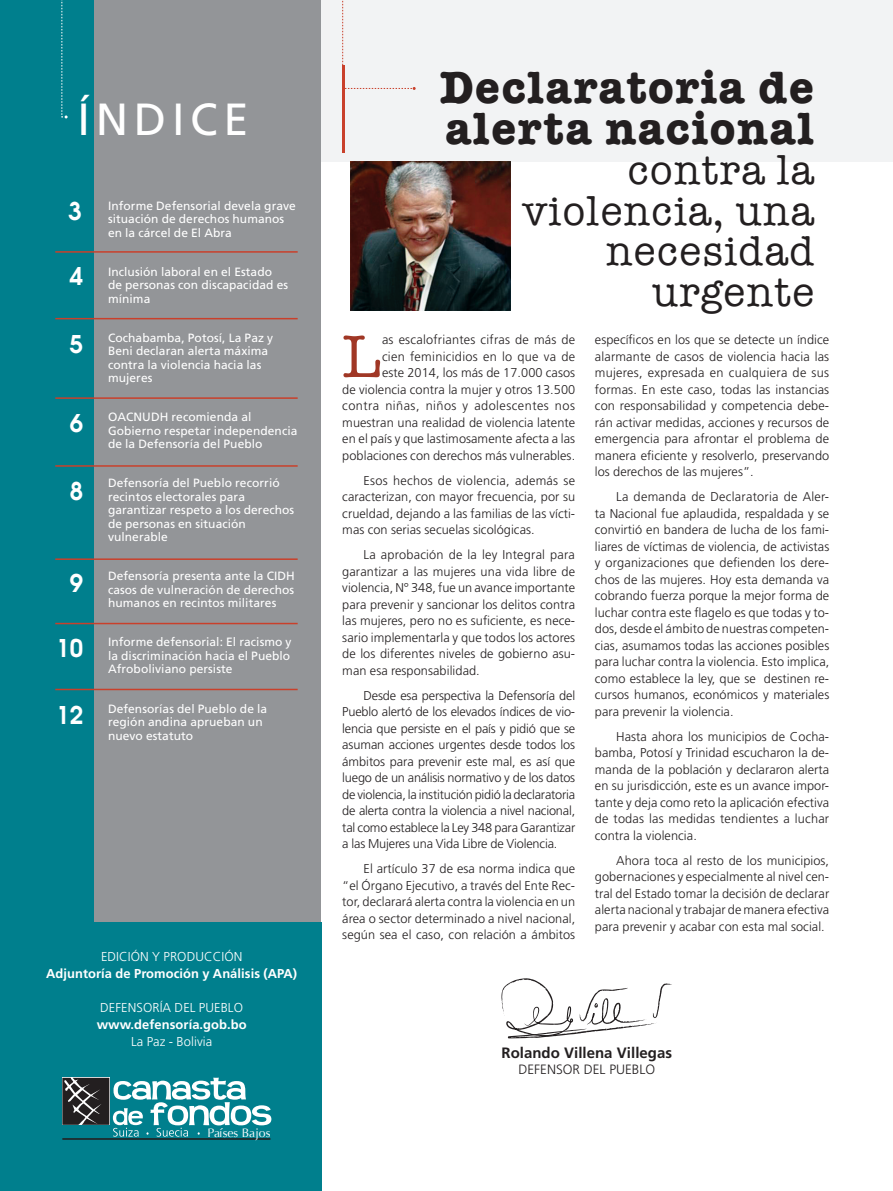
<style>
.page{position:relative;width:893px;height:1191px;background:#fff}
.page>*{position:absolute;margin:0;border:0;box-sizing:border-box;transform-origin:0 0}
.Texto_A{font:61.8px "American Typewriter";color:#a03725}
.TITULO{font:700 46.5px/40.5px "American Typewriter";letter-spacing:.035em;color:#231f20}
.TEXTO_B{font:45px "Frutiger LT Std";letter-spacing:.125em;color:#fff}
.TITULO-2{font:42px/40.5px "American Typewriter";letter-spacing:.035em;color:#231f20;text-align:right}
.TEXTO_B-2{font:700 24px "Avian";color:#fff}
.texto_A_primera{font:700 15px "Frutiger LT Std";color:#231f20}
.texto_A_primera-2{font:300 13.5px "Frutiger LT Std";color:#231f20}
.TEXTO_B-3{font:700 12.9px "Frutiger LT Std";letter-spacing:.005em;color:#fff}
.TEXTO_B-4{font:300 12.9px "Frutiger LT Std";letter-spacing:.005em;color:#fff}
.PARRAFO_1{font:300 12.75px/16.5px "Frutiger";letter-spacing:.005em;color:#231f20;text-align:justify}
.Texto_A-2{font:300 12.75px/16.5px "Frutiger";letter-spacing:.005em;color:#231f20;text-align:right}
.t1{font:12.3px "Optima";color:#fff}
.INDICE_1{font:12px/13.5px "Frutiger LT Std";letter-spacing:.005em;color:#fff}
</style>
<div class="page">
<div style="left:94px;top:0;width:227px;height:948px;background:#939598"></div>
<div style="left:0;top:0;width:94px;height:948px;background:#007f8d"></div>
<div style="left:0;top:922px;width:321px;height:269px;background:#007f8d"></div>
<div style="left:321px;top:0;width:572px;height:161px;background:#f2f3f4"></div>
<hr style="left:55px;top:623px;width:243px;height:1px;background:#c9402b">
<hr style="left:55px;top:558px;width:243px;height:2px;background:#c9402b">
<hr style="left:55px;top:465px;width:243px;height:2px;background:#c9402b">
<hr style="left:55px;top:397px;width:243px;height:2px;background:#c9402b">
<hr style="left:55px;top:318px;width:243px;height:1px;background:#c9402b">
<hr style="left:55px;top:251px;width:243px;height:2px;background:#c9402b">
<img style="left:351px;top:161px;width:159px;height:150px">
<hr style="left:55px;top:688px;width:243px;height:2px;background:#c9402b">
<svg style="left:501px;top:978px;width:171px;height:60px"></svg>
<hr style="left:342px;top:65px;width:2px;height:88px;background:#c9402b">
<svg style="left:61px;top:0;width:7px;height:118px"></svg>
<svg style="left:342px;top:0;width:74px;height:90px"></svg>
<hr style="left:62px;top:1138px;width:208px;height:1px;background:#231f20">
<svg style="left:62px;top:1077px;width:209px;height:59px"></svg>
<p class="TEXTO_B" style="left:78px;top:93px;width:172px">ÍNDICE</p>
<p class="TEXTO_B-2" style="left:68px;top:196px;width:15px">3</p>
<p class="TEXTO_B-2" style="left:70px;top:260px;width:15px">4</p>
<p class="TEXTO_B-2" style="left:70px;top:329px;width:15px">5</p>
<p class="TEXTO_B-2" style="left:70px;top:407px;width:15px">6</p>
<p class="TEXTO_B-2" style="left:70px;top:475px;width:15px">8</p>
<p class="TEXTO_B-2" style="left:70px;top:568px;width:15px">9</p>
<p class="TEXTO_B-2" style="left:56px;top:632px;width:29px">10</p>
<p class="TEXTO_B-2" style="left:56px;top:699px;width:29px">12</p>
<p class="INDICE_1" style="left:108px;top:199px;width:189px">Informe Defensorial devela grave situación de derechos humanos en la cárcel de El Abra</p>
<p class="INDICE_1" style="left:108px;top:265px;width:182px">Inclusión laboral en el Estado de personas con discapacidad es mínima</p>
<p class="INDICE_1" style="left:108px;top:331px;width:167px">Cochabamba, Potosí, La Paz y<br>Beni declaran alerta máxima contra la violencia hacia las mujeres</p>
<p class="INDICE_1" style="left:108px;top:410px;width:191px">OACNUDH recomienda al<br>Gobierno respetar independencia de la Defensoría del Pueblo</p>
<p class="INDICE_1" style="left:108px;top:476px;width:188px">Defensoría del Pueblo recorrió recintos electorales para garantizar respeto a los derechos de personas en situación vulnerable</p>
<p class="INDICE_1" style="left:108px;top:569px;width:188px;text-align:justify">Defensoría presenta ante la CIDH casos de vulneración de derechos humanos en recintos militares</p>
<p class="INDICE_1" style="left:108px;top:635px;width:185px;text-align:justify">Informe defensorial: El racismo y la discriminación hacia el Pueblo Afroboliviano persiste</p>
<p class="INDICE_1" style="left:108px;top:701px;width:161px">Defensorías del Pueblo de la región andina aprueban un nuevo estatuto</p>
<p class="TEXTO_B-4" style="left:101px;top:949px;width:143px">EDICIÓN Y PRODUCCIÓN</p>
<p class="TEXTO_B-3" style="left:46px;top:966px;width:253px">Adjuntoría de Promoción y Análisis (APA)</p>
<p class="TEXTO_B-4" style="left:100px;top:1000px;width:144px">DEFENSORÍA DEL PUEBLO</p>
<p class="TEXTO_B-3" style="left:97px;top:1016px;width:152px">www.defensoría.gob.bo</p>
<p class="TEXTO_B-4" style="left:131px;top:1034px;width:83px">La Paz - Bolivia</p>
<p class="t1" style="left:207px;top:1125px;width:64px">Países Bajos</p>
<p class="TITULO" style="left:440px;top:65px;width:376px">Declaratoria de alerta nacional</p>
<p class="TITULO-2" style="left:522px;top:148px;width:293px">contra la violencia, una necesidad urgente</p>
<p class="Texto_A-2" style="left:342px;top:331px;width:234px">as escalofriantes cifras de más de<br>cien feminicidios en lo que va de<br>este 2014, los más de 17.000 casos<br>de violencia contra la mujer y otros 13.500 contra niñas, niños y adolescentes nos muestran una realidad de violencia latente en el país y que lastimosamente afecta a las poblaciones con derechos más vulnerables.</p>
<p class="PARRAFO_1" style="left:342px;top:472px;width:234px;text-indent:21px">Esos hechos de violencia, además se caracterizan, con mayor frecuencia, por su crueldad, dejando a las familias de las vícti&shy;mas con serias secuelas sicológicas.</p>
<p class="PARRAFO_1" style="left:342px;top:546px;width:234px;text-indent:21px">La aprobación de la ley Integral para garantizar a las mujeres una vida libre de violencia, N° 348, fue un avance importante para prevenir y sancionar los delitos contra las mujeres, pero no es suficiente, es nece&shy;sario implementarla y que todos los actores de los diferentes niveles de gobierno asu&shy;man esa responsabilidad.</p>
<p class="PARRAFO_1" style="left:342px;top:687px;width:234px;text-indent:21px">Desde esa perspectiva la Defensoría del Pueblo alertó de los elevados índices de vio&shy;lencia que persiste en el país y pidió que se asuman acciones urgentes desde todos los ámbitos para prevenir este mal, es así que luego de un análisis normativo y de los datos de violencia, la institución pidió la declaratoria de alerta contra la violencia a nivel nacional, tal como establece la Ley 348 para Garantizar a las Mujeres una Vida Libre de Violencia.</p>
<p class="PARRAFO_1" style="left:342px;top:860px;width:234px;text-indent:21px">El artículo 37 de esa norma indica que “el Órgano Ejecutivo, a través del Ente Rec&shy;tor, declarará alerta contra la violencia en un área o sector determinado a nivel nacional, según sea el caso, con relación a ámbitos</p>
<p class="Texto_A" style="left:342px;top:309px;width:41px">L</p>
<p class="PARRAFO_1" style="left:595px;top:331px;width:236px">específicos en los que se detecte un índice alarmante de casos de violencia hacia las mujeres, expresada en cualquiera de sus formas. En este caso, todas las instancias con responsabilidad y competencia debe&shy;rán activar medidas, acciones y recursos de emergencia para afrontar el problema de manera eficiente y resolverlo, preservando los derechos de las mujeres”.</p>
<p class="PARRAFO_1" style="left:595px;top:488px;width:236px;text-indent:21px">La demanda de Declaratoria de Aler&shy;ta Nacional fue aplaudida, respaldada y se convirtió en bandera de lucha de los fami&shy;liares de víctimas de violencia, de activistas y organizaciones que defienden los dere&shy;chos de las mujeres. Hoy esta demanda va cobrando fuerza porque la mejor forma de luchar contra este flagelo es que todas y to&shy;dos, desde el ámbito de nuestras competen&shy;cias, asumamos todas las acciones posibles para luchar contra la violencia. Esto implica, como establece la ley, que se destinen re&shy;cursos humanos, económicos y materiales para prevenir la violencia.</p>
<p class="PARRAFO_1" style="left:595px;top:728px;width:236px;text-indent:21px">Hasta ahora los municipios de Cocha&shy;bamba, Potosí y Trinidad escucharon la de&shy;manda de la población y declararon alerta en su jurisdicción, este es un avance impor&shy;tante y deja como reto la aplicación efectiva de todas las medidas tendientes a luchar contra la violencia.</p>
<p class="PARRAFO_1" style="left:595px;top:852px;width:236px;text-indent:21px">Ahora toca al resto de los municipios, gobernaciones y especialmente al nivel cen&shy;tral del Estado tomar la decisión de declarar alerta nacional y trabajar de manera efectiva para prevenir y acabar con esta mal social.</p>
<p class="texto_A_primera" style="left:502px;top:1044px;width:172px">Rolando Villena Villegas</p>
<p class="texto_A_primera-2" style="left:519px;top:1062px;width:138px">DEFENSOR DEL PUEBLO</p>
</div>
